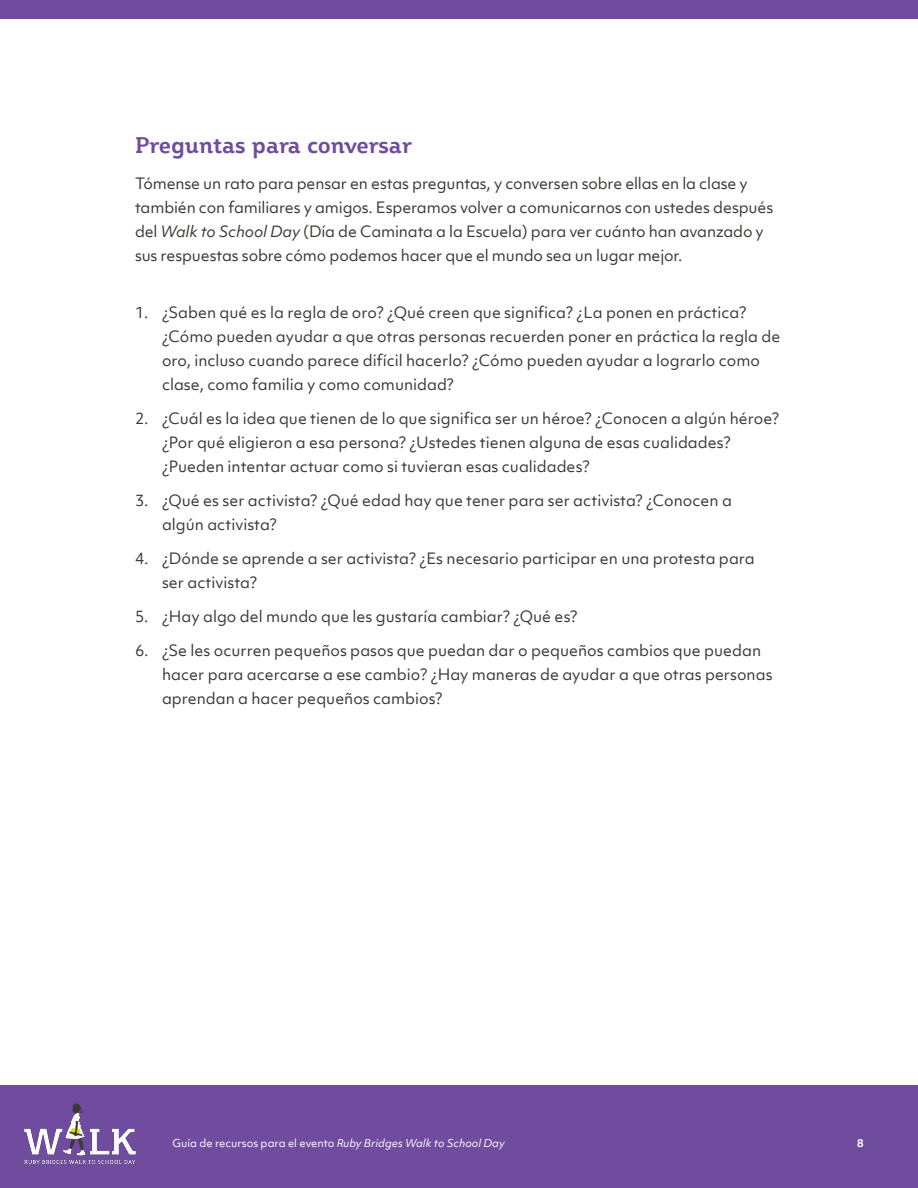
<style>
.page{position:relative;width:918px;height:1188px;background:#fff}
.page>*{position:absolute;margin:0;border:0;box-sizing:border-box;transform-origin:0 0}
.Small_Heading{font:700 22.5px "Plume";color:#704c9f}
.Body_Copy{font:15px/24px "Objektiv Mk 1";color:#3d3936}
.t1{font:10.5px "Objektiv Mk 1";color:#fff}
.t2{font:700 10.5px "Objektiv Mk 1";color:#fff}
.s1{font-style:italic}
</style>
<div class="page">
<div style="left:0;top:1085px;width:918px;height:103px;background:#704c9f"></div>
<img style="left:24px;top:1103px;width:112px;height:61px">
<div style="left:0;top:0;width:918px;height:18px;background:#704c9f"></div>
<p class="Small_Heading" style="left:135px;top:131px;width:278px">Preguntas para conversar</p>
<p class="Body_Copy" style="left:135px;top:172px;width:640px">Tómense un rato para pensar en estas preguntas, y conversen sobre ellas en la clase y también con familiares y amigos. Esperamos volver a comunicarnos con ustedes después del <span class="s1">Walk to School Day</span> (Día de Caminata a la Escuela) para ver cuánto han avanzado y sus respuestas sobre cómo podemos hacer que el mundo sea un lugar mejor.</p>
<p class="Body_Copy" style="left:162px;top:301px;width:620px;text-indent:-27px">1. ¿Saben qué es la regla de oro? ¿Qué creen que significa? ¿La ponen en práctica? ¿Cómo pueden ayudar a que otras personas recuerden poner en práctica la regla de oro, incluso cuando parece difícil hacerlo? ¿Cómo pueden ayudar a lograrlo como clase, como familia y como comunidad?</p>
<p class="Body_Copy" style="left:162px;top:407px;width:619px;text-indent:-27px">2. ¿Cuál es la idea que tienen de lo que significa ser un héroe? ¿Conocen a algún héroe? ¿Por qué eligieron a esa persona? ¿Ustedes tienen alguna de esas cualidades? ¿Pueden intentar actuar como si tuvieran esas cualidades?</p>
<p class="Body_Copy" style="left:162px;top:489px;width:571px;text-indent:-27px">3. ¿Qué es ser activista? ¿Qué edad hay que tener para ser activista? ¿Conocen a algún activista?</p>
<p class="Body_Copy" style="left:162px;top:547px;width:594px;text-indent:-27px">4. ¿Dónde se aprende a ser activista? ¿Es necesario participar en una protesta para ser activista?</p>
<p class="Body_Copy" style="left:135px;top:605px;width:444px">5. ¿Hay algo del mundo que les gustaría cambiar? ¿Qué es?</p>
<p class="Body_Copy" style="left:162px;top:639px;width:612px;text-indent:-27px">6. ¿Se les ocurren pequeños pasos que puedan dar o pequeños cambios que puedan hacer para acercarse a ese cambio? ¿Hay maneras de ayudar a que otras personas aprendan a hacer pequeños cambios?</p>
<p class="t1" style="left:172px;top:1136px;width:334px">Guía de recursos para el evento <span class="s1">Ruby Bridges Walk to School Day</span></p>
<p class="t2" style="left:857px;top:1136px;width:8px">8</p>
</div>
